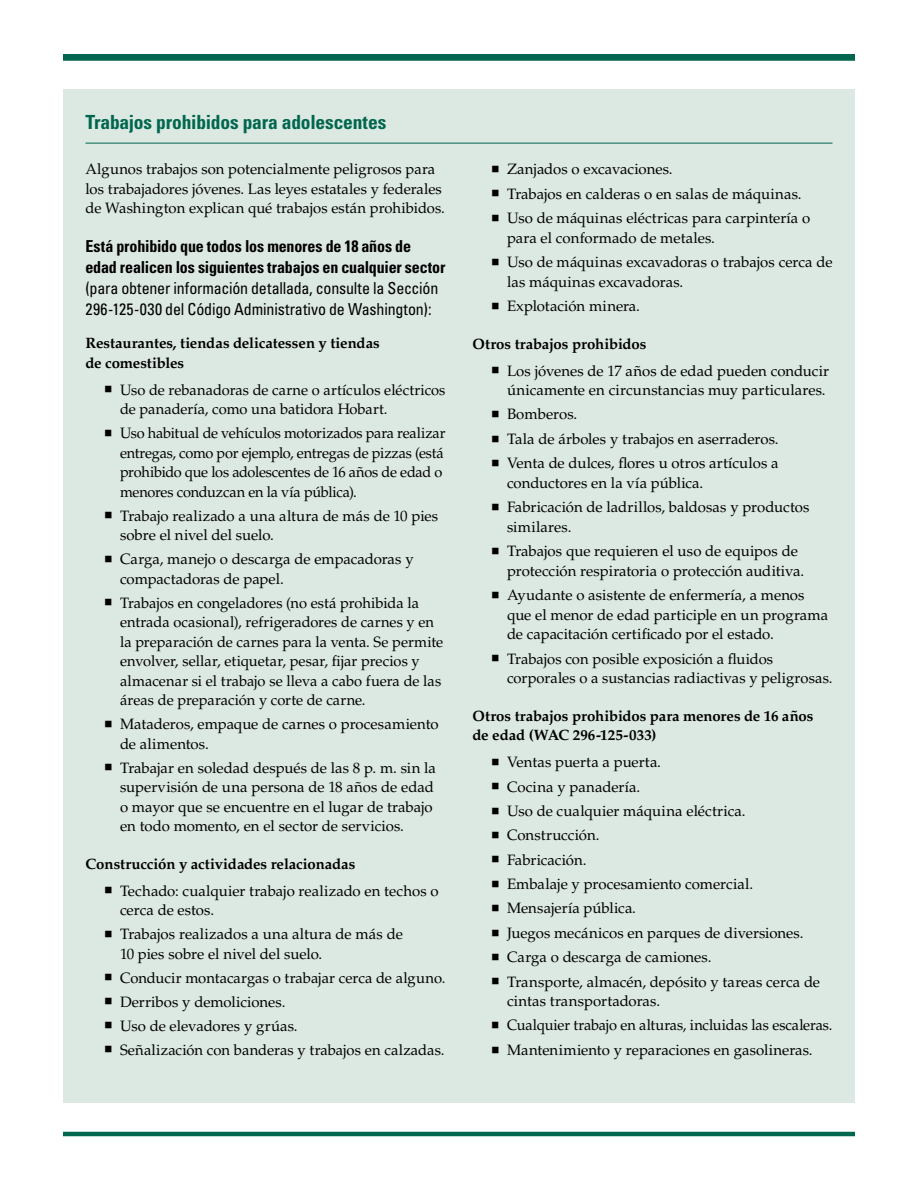
<style>
.page{position:relative;width:918px;height:1188px;background:#fff}
.page>*{position:absolute;margin:0;border:0;box-sizing:border-box;transform-origin:0 0}
.Subhead_Level_1_-_Pr{font:700 condensed 19.5px "Univers LT Std";letter-spacing:-.01em;color:#00674e}
.Subhead_Level_2{font:condensed 16.5px/21px "Univers LT Std";letter-spacing:-.01em;color:#000}
.Body_-_10{font:15px/19.5px "Palatino LT Std";color:#000}
.Subhead_Level_3{font:700 15px/19.5px "Palatino LT Std";letter-spacing:-.005em;color:#000}
.s1{font-weight:700}
</style>
<div class="page">
<div style="left:63px;top:54px;width:792px;height:7px;background:#00674e"></div>
<div style="left:63px;top:89px;width:792px;height:1013px;background:#dce8e2"></div>
<hr style="left:86px;top:143px;width:746px;height:1px;background:#00674e">
<hr style="left:63px;top:1132px;width:792px;height:4px;background:#00674e">
<h3 class="Subhead_Level_1_-_Pr" style="left:86px;top:110px;width:302px">Trabajos prohibidos para adolescentes</h3>
<p class="Body_-_10" style="left:86px;top:160px;width:361px">Algunos trabajos son potencialmente peligrosos para los trabajadores jóvenes. Las leyes estatales y federales de Washington explican qué trabajos están prohibidos.</p>
<h4 class="Subhead_Level_2" style="left:86px;top:236px;width:361px"><span class="s1">Está prohibido que todos los menores de 18 años de edad realicen los siguientes trabajos en cualquier sector </span>(para obtener información detallada, consulte la Sección 296-125-030 del Código Administrativo de Washington):</h4>
<h5 class="Subhead_Level_3" style="left:86px;top:334px;width:296px">Restaurantes, tiendas delicatessen y tiendas de comestibles</h5>
<p class="Body_-_10" style="left:120px;top:380px;width:327px">Uso de rebanadoras de carne o artículos eléctricos de panadería, como una batidora Hobart.</p>
<p class="Body_-_10" style="left:120px;top:424px;width:327px">Uso habitual de vehículos motorizados para realizar entregas, como por ejemplo, entregas de pizzas (está prohibido que los adolescentes de 16 años de edad o menores conduzcan en la vía pública).</p>
<p class="Body_-_10" style="left:120px;top:506px;width:320px">Trabajo realizado a una altura de más de 10 pies sobre el nivel del suelo.</p>
<p class="Body_-_10" style="left:120px;top:550px;width:295px">Carga, manejo o descarga de empacadoras y compactadoras de papel.</p>
<p class="Body_-_10" style="left:120px;top:593px;width:325px">Trabajos en congeladores (no está prohibida la entrada ocasional), refrigeradores de carnes y en la preparación de carnes para la venta. Se permite envolver, sellar, etiquetar, pesar, fijar precios y almacenar si el trabajo se lleva a cabo fuera de las áreas de preparación y corte de carne.</p>
<p class="Body_-_10" style="left:120px;top:715px;width:320px">Mataderos, empaque de carnes o procesamiento de alimentos.</p>
<p class="Body_-_10" style="left:120px;top:758px;width:318px">Trabajar en soledad después de las 8 p. m. sin la supervisión de una persona de 18 años de edad o mayor que se encuentre en el lugar de trabajo en todo momento, en el sector de servicios.</p>
<h5 class="Subhead_Level_3" style="left:86px;top:854px;width:271px">Construcción y actividades relacionadas</h5>
<p class="Body_-_10" style="left:120px;top:881px;width:320px">Techado: cualquier trabajo realizado en techos o cerca de estos.</p>
<p class="Body_-_10" style="left:120px;top:925px;width:284px">Trabajos realizados a una altura de más de<br>10 pies sobre el nivel del suelo.</p>
<p class="Body_-_10" style="left:120px;top:968px;width:327px">Conducir montacargas o trabajar cerca de alguno.</p>
<p class="Body_-_10" style="left:120px;top:992px;width:167px">Derribos y demoliciones.</p>
<p class="Body_-_10" style="left:120px;top:1016px;width:179px">Uso de elevadores y grúas.</p>
<p class="Body_-_10" style="left:120px;top:1040px;width:326px">Señalización con banderas y trabajos en calzadas.</p>
<p class="Body_-_10" style="left:507px;top:160px;width:167px">Zanjados o excavaciones.</p>
<p class="Body_-_10" style="left:507px;top:184px;width:296px">Trabajos en calderas o en salas de máquinas.</p>
<p class="Body_-_10" style="left:507px;top:209px;width:305px">Uso de máquinas eléctricas para carpintería o para el conformado de metales.</p>
<p class="Body_-_10" style="left:507px;top:253px;width:327px">Uso de máquinas excavadoras o trabajos cerca de las máquinas excavadoras.</p>
<p class="Body_-_10" style="left:507px;top:296px;width:135px">Explotación minera.</p>
<h5 class="Subhead_Level_3" style="left:472px;top:334px;width:175px">Otros trabajos prohibidos</h5>
<p class="Body_-_10" style="left:507px;top:361px;width:324px">Los jóvenes de 17 años de edad pueden conducir únicamente en circunstancias muy particulares.</p>
<p class="Body_-_10" style="left:507px;top:405px;width:72px">Bomberos.</p>
<p class="Body_-_10" style="left:507px;top:429px;width:273px">Tala de árboles y trabajos en aserraderos.</p>
<p class="Body_-_10" style="left:507px;top:454px;width:273px">Venta de dulces, flores u otros artículos a conductores en la vía pública.</p>
<p class="Body_-_10" style="left:507px;top:498px;width:304px">Fabricación de ladrillos, baldosas y productos similares.</p>
<p class="Body_-_10" style="left:507px;top:542px;width:299px">Trabajos que requieren el uso de equipos de protección respiratoria o protección auditiva.</p>
<p class="Body_-_10" style="left:507px;top:586px;width:323px">Ayudante o asistente de enfermería, a menos que el menor de edad participle en un programa de capacitación certificado por el estado.</p>
<p class="Body_-_10" style="left:507px;top:649px;width:327px">Trabajos con posible exposición a fluidos corporales o a sustancias radiactivas y peligrosas.</p>
<h5 class="Subhead_Level_3" style="left:472px;top:706px;width:343px">Otros trabajos prohibidos para menores de 16 años de edad (WAC 296-125-033)</h5>
<p class="Body_-_10" style="left:507px;top:753px;width:156px">Ventas puerta a puerta.</p>
<p class="Body_-_10" style="left:507px;top:777px;width:135px">Cocina y panadería.</p>
<p class="Body_-_10" style="left:507px;top:801px;width:240px">Uso de cualquier máquina eléctrica.</p>
<p class="Body_-_10" style="left:507px;top:826px;width:94px">Construcción.</p>
<p class="Body_-_10" style="left:507px;top:850px;width:81px">Fabricación.</p>
<p class="Body_-_10" style="left:507px;top:874px;width:248px">Embalaje y procesamiento comercial.</p>
<p class="Body_-_10" style="left:507px;top:899px;width:131px">Mensajería pública.</p>
<p class="Body_-_10" style="left:507px;top:923px;width:298px">Juegos mecánicos en parques de diversiones.</p>
<p class="Body_-_10" style="left:507px;top:948px;width:206px">Carga o descarga de camiones.</p>
<p class="Body_-_10" style="left:507px;top:972px;width:315px">Transporte, almacén, depósito y tareas cerca de cintas transportadoras.</p>
<p class="Body_-_10" style="left:507px;top:1016px;width:327px">Cualquier trabajo en alturas, incluidas las escaleras.</p>
<p class="Body_-_10" style="left:507px;top:1040px;width:307px">Mantenimiento y reparaciones en gasolineras.</p>
</div>
